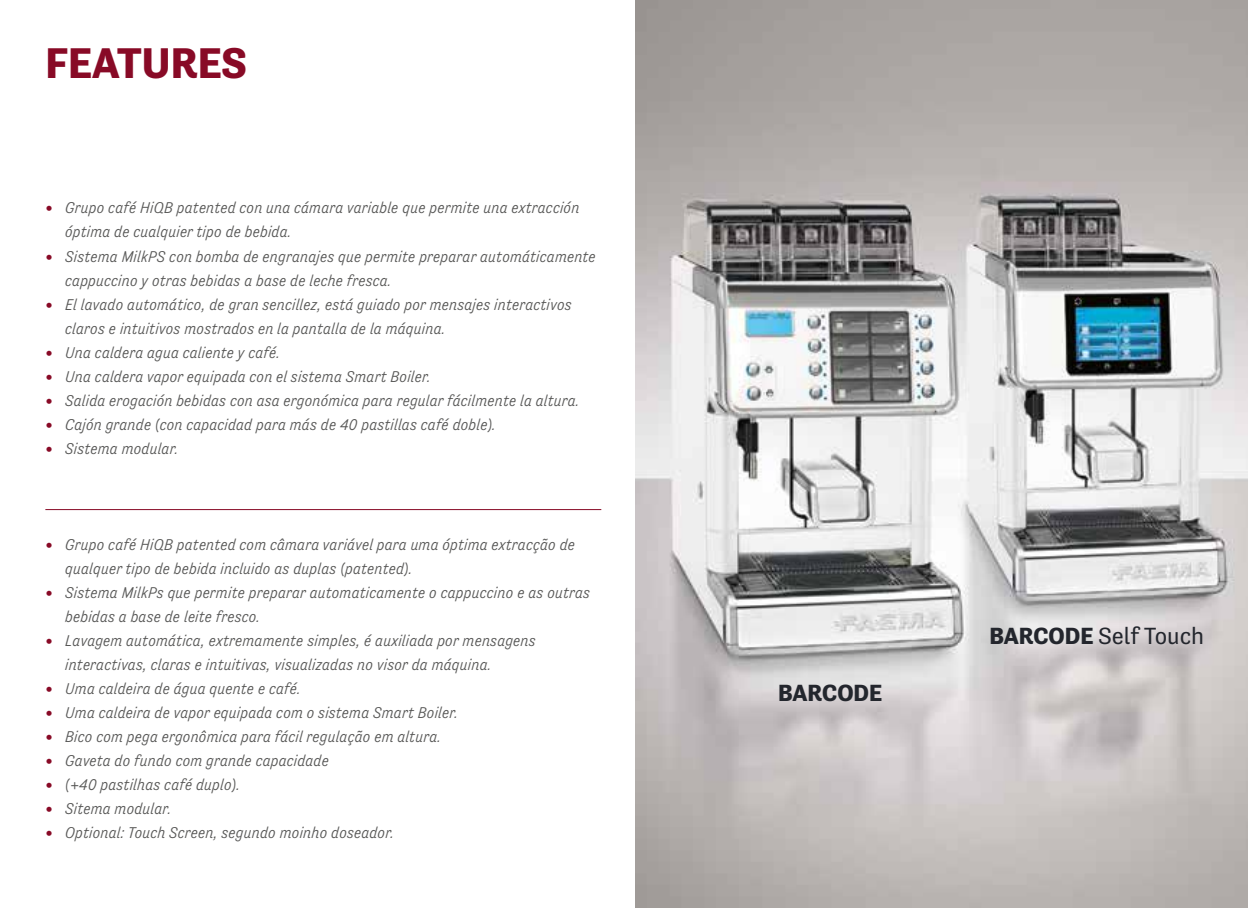
<style>
.page{position:relative;width:1248px;height:908px;background:#fff}
.page>*{position:absolute;margin:0;border:0;box-sizing:border-box;transform-origin:0 0}
.t1{font:700 44px "Tenso";color:#880a26}
.t2{font:24px "Tenso";color:#23262d}
.t3{font:700 24px "Tenso";color:#23262d}
.t4{font:italic 300 16px/24px "Tenso";color:#575756}
.s1{font-weight:400;font-style:normal;color:#880a26}
.s2{font-weight:700}
</style>
<div class="page">
<hr style="left:45px;top:509px;width:556px;height:1px;background:#880a26">
<img style="left:635px;top:0;width:612px;height:907px">
<h1 class="t1" style="left:45px;top:38px;width:203px">FEATURES</h1>
<p class="t4" style="left:65px;top:196px;width:516px;text-indent:-20px"><span class="s1">•</span> Grupo café HiQB patented con una cámara variable que permite una extracción óptima de cualquier tipo de bebida.</p>
<p class="t4" style="left:65px;top:244px;width:532px;text-indent:-20px"><span class="s1">•</span> Sistema MilkPS con bomba de engranajes que permite preparar automáticamente cappuccino y otras bebidas a base de leche fresca.</p>
<p class="t4" style="left:65px;top:292px;width:508px;text-indent:-20px"><span class="s1">•</span> El lavado automático, de gran sencillez, está guiado por mensajes interactivos claros e intuitivos mostrados en la pantalla de la máquina.</p>
<p class="t4" style="left:45px;top:340px;width:236px"><span class="s1">•</span> Una caldera agua caliente y café.</p>
<p class="t4" style="left:45px;top:364px;width:387px"><span class="s1">•</span> Una caldera vapor equipada con el sistema Smart Boiler.</p>
<p class="t4" style="left:45px;top:388px;width:536px"><span class="s1">•</span> Salida erogación bebidas con asa ergonómica para regular fácilmente la altura.</p>
<p class="t4" style="left:45px;top:412px;width:452px"><span class="s1">•</span> Cajón grande (con capacidad para más de 40 pastillas café doble).</p>
<p class="t4" style="left:45px;top:436px;width:135px"><span class="s1">•</span> Sistema modular.</p>
<p class="t4" style="left:65px;top:532px;width:511px;text-indent:-20px"><span class="s1">•</span> Grupo café HiQB patented com câmara variável para uma óptima extracção de qualquer tipo de bebida incluido as duplas (patented).</p>
<p class="t4" style="left:65px;top:580px;width:526px;text-indent:-20px"><span class="s1">•</span> Sistema MilkPs que permite preparar automaticamente o cappuccino e as outras bebidas a base de leite fresco.</p>
<p class="t4" style="left:65px;top:628px;width:472px;text-indent:-20px"><span class="s1">•</span> Lavagem automática, extremamente simples, é auxiliada por mensagens interactivas, claras e intuitivas, visualizadas no visor da máquina.</p>
<p class="t4" style="left:45px;top:676px;width:257px"><span class="s1">•</span> Uma caldeira de água quente e café.</p>
<p class="t4" style="left:45px;top:700px;width:414px"><span class="s1">•</span> Uma caldeira de vapor equipada com o sistema Smart Boiler.</p>
<p class="t4" style="left:45px;top:724px;width:397px"><span class="s1">•</span> Bico com pega ergonômica para fácil regulação em altura.</p>
<p class="t4" style="left:45px;top:748px;width:285px"><span class="s1">•</span> Gaveta do fundo com grande capacidade</p>
<p class="t4" style="left:45px;top:772px;width:196px"><span class="s1">•</span> (+40 pastilhas café duplo).</p>
<p class="t4" style="left:45px;top:796px;width:128px"><span class="s1">•</span> Sitema modular.</p>
<p class="t4" style="left:45px;top:820px;width:350px"><span class="s1">•</span> Optional: Touch Screen, segundo moinho doseador.</p>
<h2 class="t3" style="left:778px;top:679px;width:105px">BARCODE</h2>
<h2 class="t2" style="left:989px;top:622px;width:216px"><span class="s2">BARCODE</span> Self Touch</h2>
</div>
